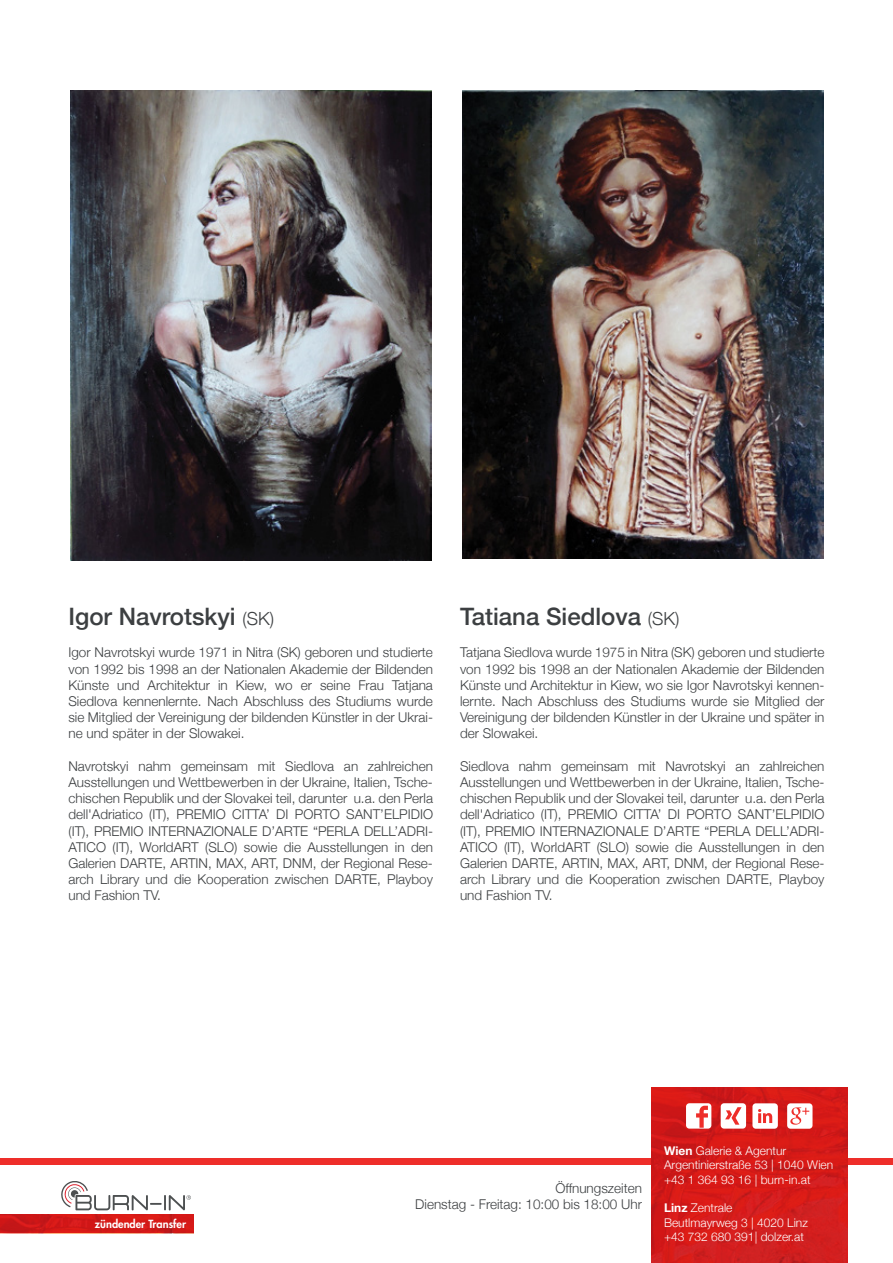
<style>
.page{position:relative;width:893px;height:1263px;background:#fff}
.page>*{position:absolute;margin:0;border:0;box-sizing:border-box;transform-origin:0 0}
.t1{font:500 24px "Helvetica Neue";color:#3c3f41}
.t2{font:300 13.5px/16.2px "Helvetica Neue";color:#3c3f41;text-align:justify}
.t3{font:300 12px/14.4px "Helvetica Neue";color:#fff}
.t4{font:800 10.95px "Futura Std";color:#fff}
.s1{font-weight:300;font-size:18px}
.s2{font-weight:700}
</style>
<div class="page">
<div style="left:0;top:1158px;width:893px;height:6px;background:#ee2e2a"></div>
<img style="left:651px;top:1088px;width:196px;height:175px">
<img style="left:0;top:1214px;width:194px;height:19px">
<svg style="left:61px;top:1181px;width:130px;height:29px"></svg>
<img style="left:70px;top:91px;width:362px;height:470px">
<img style="left:462px;top:91px;width:361px;height:467px">
<div style="left:686px;top:1103px;width:25px;height:25px;background:#fff;border-radius:3px"></div>
<svg style="left:696px;top:1106px;width:12px;height:22px"></svg>
<div style="left:721px;top:1103px;width:25px;height:25px;background:#fff;border-radius:3px"></div>
<svg style="left:725px;top:1107px;width:17px;height:18px"></svg>
<div style="left:752px;top:1103px;width:26px;height:26px;background:#fff;border-radius:3px"></div>
<div style="left:787px;top:1103px;width:25px;height:26px;background:#fff;border-radius:3px"></div>
<svg style="left:758px;top:1109px;width:14px;height:14px"></svg>
<svg style="left:790px;top:1107px;width:19px;height:18px"></svg>
<h1 class="t1" style="left:68px;top:597px;width:207px">Igor Navrotskyi <span class="s1">(SK)</span></h1>
<p class="t2" style="left:68px;top:643px;width:366px">Igor Navrotskyi wurde 1971 in Nitra (SK) geboren und studierte von 1992 bis 1998 an der Nationalen Akademie der Bildenden Künste und Architektur in Kiew, wo er seine Frau Tatjana Siedlova kennenlernte. Nach Abschluss des Studiums wurde sie Mitglied der Vereinigung der bildenden Künstler in der Ukrai&shy;ne und später in der Slowakei.</p>
<p class="t2" style="left:68px;top:757px;width:366px">Navrotskyi nahm gemeinsam mit Siedlova an zahlreichen Ausstellungen und Wettbewerben in der Ukraine, Italien, Tsche&shy;chischen Republik und der Slovakei teil, darunter u.a. den Perla dell'Adriatico (IT), PREMIO CITTA’ DI PORTO SANT’ELPIDIO (IT), PREMIO INTERNAZIONALE D’ARTE “PERLA DELL’ADRI-ATICO (IT), WorldART (SLO) sowie die Ausstellungen in den Galerien DARTE, ARTIN, MAX, ART, DNM, der Regional Rese&shy;arch Library und die Kooperation zwischen DARTE, Playboy und Fashion TV.</p>
<h1 class="t1" style="left:460px;top:597px;width:221px">Tatiana Siedlova <span class="s1">(SK)</span></h1>
<p class="t2" style="left:460px;top:643px;width:366px">Tatjana Siedlova wurde 1975 in Nitra (SK) geboren und studierte von 1992 bis 1998 an der Nationalen Akademie der Bildenden Künste und Architektur in Kiew, wo sie Igor Navrotskyi kennen&shy;lernte. Nach Abschluss des Studiums wurde sie Mitglied der Vereinigung der bildenden Künstler in der Ukraine und später in der Slowakei.</p>
<p class="t2" style="left:460px;top:757px;width:366px">Siedlova nahm gemeinsam mit Navrotskyi an zahlreichen Ausstellungen und Wettbewerben in der Ukraine, Italien, Tsche&shy;chischen Republik und der Slovakei teil, darunter u.a. den Perla dell'Adriatico (IT), PREMIO CITTA’ DI PORTO SANT’ELPIDIO (IT), PREMIO INTERNAZIONALE D’ARTE “PERLA DELL’ADRI-ATICO (IT), WorldART (SLO) sowie die Ausstellungen in den Galerien DARTE, ARTIN, MAX, ART, DNM, der Regional Rese&shy;arch Library und die Kooperation zwischen DARTE, Playboy und Fashion TV.</p>
<p class="t4" style="left:95px;top:1216px;width:93px">zündender Transfer</p>
<p class="t2" style="left:415px;top:1179px;width:228px;text-align:right">Öffnungszeiten<br>Dienstag - Freitag: 10:00 bis 18:00 Uhr</p>
<p class="t3" style="left:664px;top:1142px;width:171px"><span class="s2">Wien</span> Galerie &amp; Agentur<br>Argentinierstraße 53 | 1040 Wien +43 1 364 93 16 | burn-in.at</p>
<p class="t3" style="left:664px;top:1200px;width:145px"><span class="s2">Linz</span> Zentrale<br>Beutlmayrweg 3 | 4020 Linz +43 732 680 391| dolzer.at</p>
</div>
